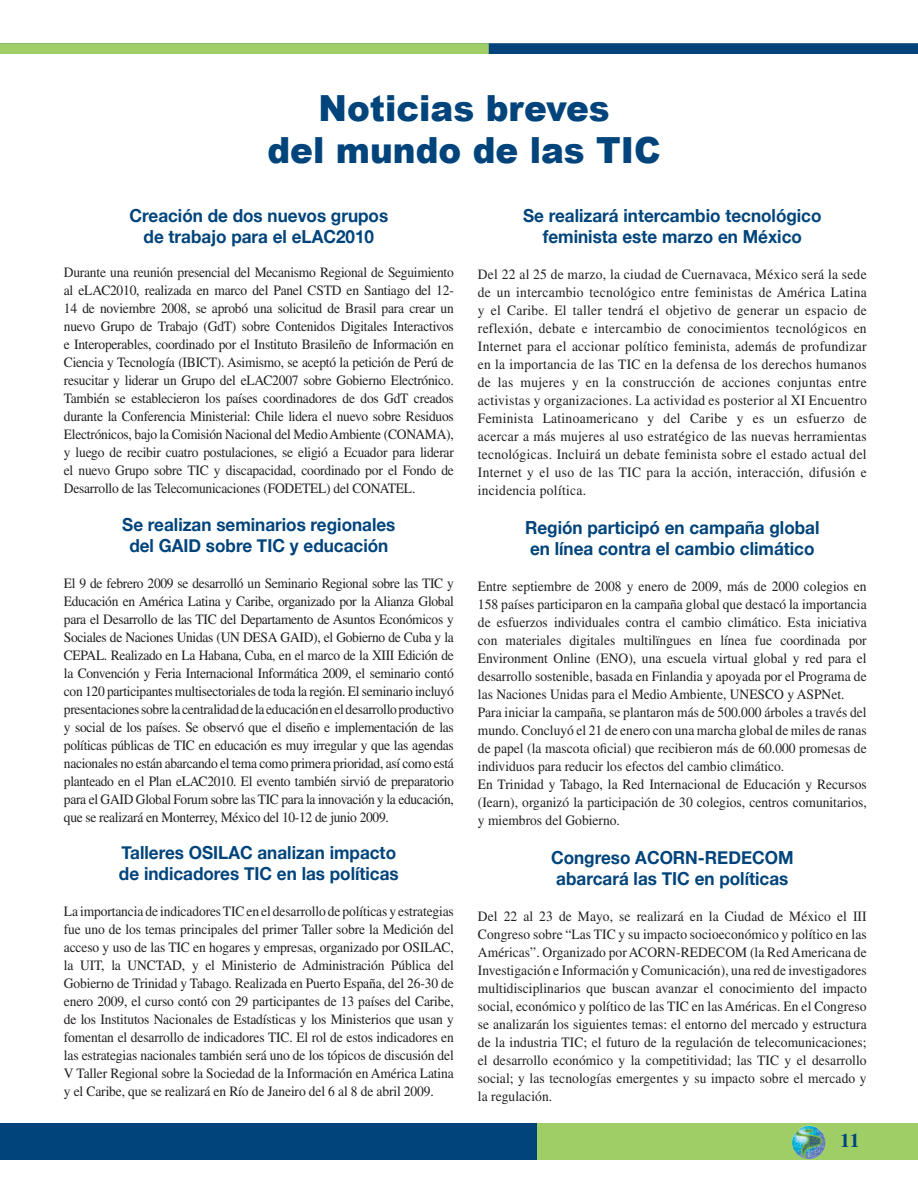
<style>
.page{position:relative;width:918px;height:1188px;background:#fff}
.page>*{position:absolute;margin:0;border:0;box-sizing:border-box;transform-origin:0 0}
.t1{font:900 36px/42px "Arial";color:#00447b;text-align:center;scale:.95 1}
.t2{font:700 19.5px "Times";color:#00447b}
.t3{font:700 18px/21px "Helvetica Neue";color:#00447b;text-align:center;scale:.95 1}
.t4{font:14.25px/18px "Times";color:#231f20;text-align:justify;scale:.95 1}
</style>
<div class="page">
<div style="left:0;top:1124px;width:918px;height:36px;background:#9fce66"></div>
<div style="left:0;top:1124px;width:537px;height:36px;background:#00447b"></div>
<svg style="left:0;top:43px;width:918px;height:11px;background:#558e71"></svg>
<img style="left:792px;top:1126px;width:34px;height:34px">
<h1 class="t1" style="left:268px;top:87px;width:416px">Noticias breves<br>del mundo de las TIC</h1>
<p class="t3" style="left:130px;top:205px;width:274px">Creación de dos nuevos grupos de trabajo para el eLAC2010</p>
<p class="t4" style="left:64px;top:264px;width:412px">Durante una reunión presencial del Mecanismo Regional de Seguimiento al eLAC2010, realizada en marco del Panel CSTD en Santiago del 12- 14 de noviembre 2008, se aprobó una solicitud de Brasil para crear un nuevo Grupo de Trabajo (GdT) sobre Contenidos Digitales Interactivos e Interoperables, coordinado por el Instituto Brasileño de Información en Ciencia y Tecnología (IBICT). Asimismo, se aceptó la petición de Perú de resucitar y liderar un Grupo del eLAC2007 sobre Gobierno Electrónico.<br>También se establecieron los países coordinadores de dos GdT creados durante la Conferencia Ministerial: Chile lidera el nuevo sobre Residuos Electrónicos, bajo la Comisión Nacional del Medio Ambiente (CONAMA), y luego de recibir cuatro postulaciones, se eligió a Ecuador para liderar el nuevo Grupo sobre TIC y discapacidad, coordinado por el Fondo de Desarrollo de las Telecomunicaciones (FODETEL) del CONATEL.</p>
<p class="t3" style="left:122px;top:514px;width:289px">Se realizan seminarios regionales del GAID sobre TIC y educación</p>
<p class="t4" style="left:64px;top:574px;width:412px">El 9 de febrero 2009 se desarrolló un Seminario Regional sobre las TIC y Educación en América Latina y Caribe, organizado por la Alianza Global para el Desarrollo de las TIC del Departamento de Asuntos Económicos y Sociales de Naciones Unidas (UN DESA GAID), el Gobierno de Cuba y la CEPAL. Realizado en La Habana, Cuba, en el marco de la XIII Edición de la Convención y Feria Internacional Informática 2009, el seminario contó con 120 participantes multisectoriales de toda la región. El seminario incluyó presentaciones sobre la centralidad de la educación en el desarrollo productivo y social de los países. Se observó que el diseño e implementación de las políticas públicas de TIC en educación es muy irregular y que las agendas nacionales no están abarcando el tema como primera prioridad, así como está planteado en el Plan eLAC2010. El evento también sirvió de preparatorio para el GAID Global Forum sobre las TIC para la innovación y la educación, que se realizará en Monterrey, México del 10-12 de junio 2009.</p>
<p class="t3" style="left:119px;top:842px;width:296px;text-align:left">Talleres OSILAC analizan impacto de indicadores TIC en las políticas</p>
<p class="t4" style="left:64px;top:903px;width:412px">La importancia de indicadores TIC en el desarrollo de políticas y estrategias fue uno de los temas principales del primer Taller sobre la Medición del acceso y uso de las TIC en hogares y empresas, organizado por OSILAC, la UIT, la UNCTAD, y el Ministerio de Administración Pública del Gobierno de Trinidad y Tabago. Realizada en Puerto España, del 26-30 de enero 2009, el curso contó con 29 participantes de 13 países del Caribe, de los Institutos Nacionales de Estadísticas y los Ministerios que usan y fomentan el desarrollo de indicadores TIC. El rol de estos indicadores en las estrategias nacionales también será uno de los tópicos de discusión del V Taller Regional sobre la Sociedad de la Información en América Latina y el Caribe, que se realizará en Río de Janeiro del 6 al 8 de abril 2009.</p>
<p class="t3" style="left:523px;top:205px;width:316px">Se realizará intercambio tecnológico feminista este marzo en México</p>
<p class="t4" style="left:478px;top:265px;width:411px">Del 22 al 25 de marzo, la ciudad de Cuernavaca, México será la sede de un intercambio tecnológico entre feministas de América Latina y el Caribe. El taller tendrá el objetivo de generar un espacio de reflexión, debate e intercambio de conocimientos tecnológicos en Internet para el accionar político feminista, además de profundizar en la importancia de las TIC en la defensa de los derechos humanos de las mujeres y en la construcción de acciones conjuntas entre activistas y organizaciones. La actividad es posterior al XI Encuentro Feminista Latinoamericano y del Caribe y es un esfuerzo de acercar a más mujeres al uso estratégico de las nuevas herramientas tecnológicas. Incluirá un debate feminista sobre el estado actual del Internet y el uso de las TIC para la acción, interacción, difusión e incidencia política.</p>
<p class="t3" style="left:525px;top:517px;width:311px;text-align:left">Región participó en campaña global en línea contra el cambio climático</p>
<p class="t4" style="left:478px;top:577px;width:411px;text-align:left">Entre septiembre de 2008 y enero de 2009, más de 2000 colegios en 158 países participaron en la campaña global que destacó la importancia de esfuerzos individuales contra el cambio climático. Esta iniciativa con materiales digitales multilïngues en línea fue coordinada por Environment Online (ENO), una escuela virtual global y red para el desarrollo sostenible, basada en Finlandia y apoyada por el Programa de las Naciones Unidas para el Medio Ambiente, UNESCO y ASPNet.<br>Para iniciar la campaña, se plantaron más de 500.000 árboles a través del mundo. Concluyó el 21 de enero con una marcha global de miles de ranas de papel (la mascota oficial) que recibieron más de 60.000 promesas de individuos para reducir los efectos del cambio climático.<br>En Trinidad y Tabago, la Red Internacional de Educación y Recursos (Iearn), organizó la participación de 30 colegios, centros comunitarios, y miembros del Gobierno.</p>
<p class="t3" style="left:551px;top:847px;width:257px;text-align:left">Congreso ACORN-REDECOM abarcará las TIC en políticas</p>
<p class="t4" style="left:478px;top:907px;width:411px">Del 22 al 23 de Mayo, se realizará en la Ciudad de México el III Congreso sobre “Las TIC y su impacto socioeconómico y político en las Américas”. Organizado por ACORN-REDECOM (la Red Americana de Investigación e Información y Comunicación), una red de investigadores multidisciplinarios que buscan avanzar el conocimiento del impacto social, económico y político de las TIC en las Américas. En el Congreso se analizarán los siguientes temas: el entorno del mercado y estructura de la industria TIC; el futuro de la regulación de telecomunicaciones; el desarrollo económico y la competitividad; las TIC y el desarrollo social; y las tecnologías emergentes y su impacto sobre el mercado y la regulación.</p>
<h2 class="t2" style="left:840px;top:1129px;width:21px">11</h2>
</div>
